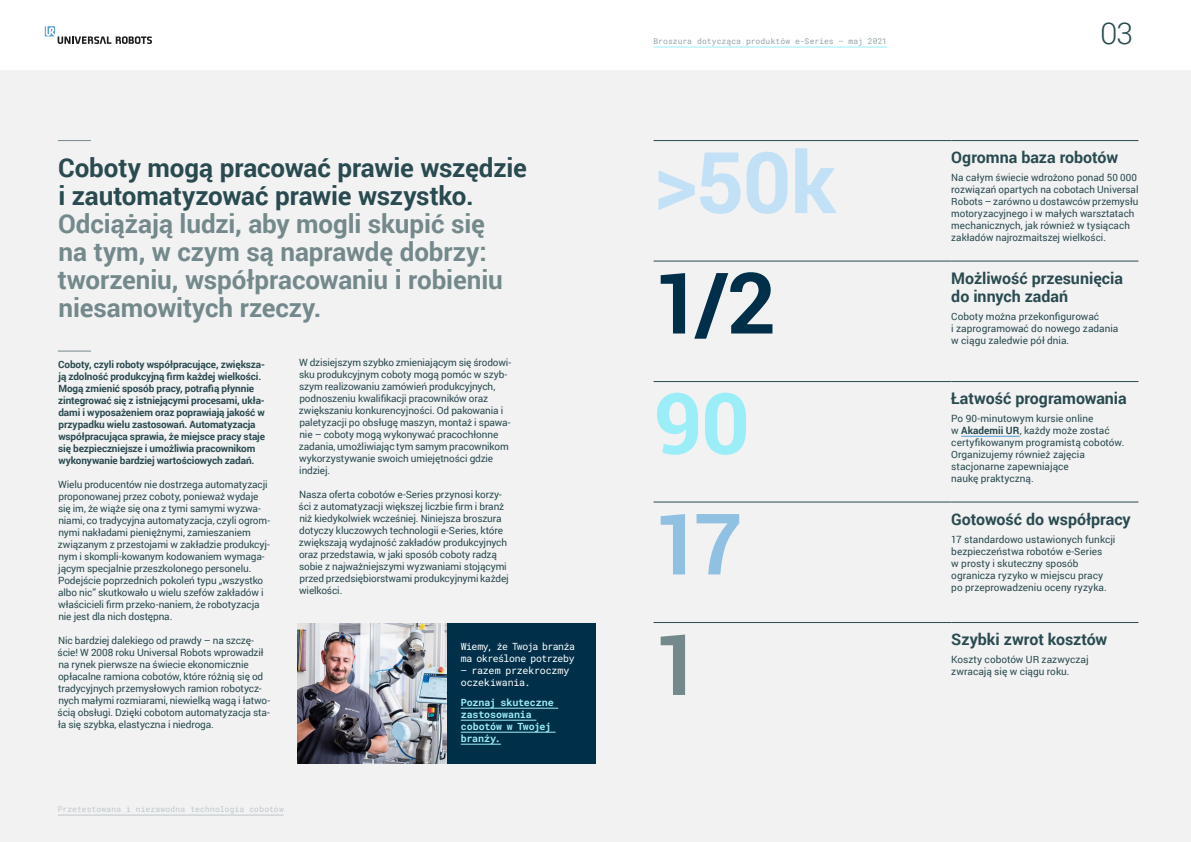
<style>
.page{position:relative;width:1191px;height:842px;background:#fff}
.page>*{position:absolute;margin:0;border:0;box-sizing:border-box;transform-origin:0 0}
.t1{font:700 85px "Roboto";color:#c2e1f6}
.t2{font:700 85px "Roboto";color:#003049}
.t3{font:700 85px "Roboto";color:#9beef7}
.t4{font:700 85px "Roboto";color:#91c1e2}
.t5{font:700 85px "Roboto";color:#74898c}
.t6{font:300 30px "Roboto";color:#294a4f}
.t7{font:700 26px/28px "Roboto";letter-spacing:-.005em;color:#74898c}
.t8{font:700 26px/28px "Roboto";letter-spacing:-.005em;color:#294a4f}
.t9{font:700 16px/18px "Roboto";color:#294a4f}
.t10{font:10px/12px "Roboto";letter-spacing:-.01em;color:#294a4f}
.t11{font:700 10px/12px "Roboto";letter-spacing:-.015em;color:#294a4f}
.t12{font:10px/12px "Roboto Mono";letter-spacing:-.03em;color:#fff}
.t13{font:700 10px/12px "Roboto Mono";letter-spacing:-.01em;color:#9beef7}
.t14{font:8px "Roboto Mono";letter-spacing:.005em;color:#94a4a7}
.t15{font:8px "Roboto Mono";letter-spacing:.02em;color:#bec8ca}
.s1{font-weight:700}
</style>
<div class="page">
<div style="left:0;top:70px;width:595px;height:772px;background:#f2f2f3"></div>
<div style="left:595px;top:70px;width:596px;height:772px;background:#f2f2f3"></div>
<svg style="left:45px;top:26px;width:107px;height:18px"></svg>
<hr style="left:653px;top:47px;width:234px;height:1px;background:#9beef7">
<hr style="left:58px;top:815px;width:226px;height:1px;background:#bec8ca">
<hr style="left:58px;top:351px;width:33px;height:1px;background:#74898c">
<hr style="left:653px;top:140px;width:298px;height:1px;background:#294a4f">
<hr style="left:951px;top:140px;width:187px;height:1px;background:#294a4f">
<hr style="left:653px;top:261px;width:298px;height:1px;background:#294a4f">
<hr style="left:951px;top:261px;width:187px;height:1px;background:#294a4f">
<hr style="left:653px;top:502px;width:298px;height:1px;background:#294a4f">
<hr style="left:951px;top:502px;width:187px;height:1px;background:#294a4f">
<hr style="left:653px;top:622px;width:298px;height:1px;background:#294a4f">
<hr style="left:951px;top:622px;width:187px;height:1px;background:#294a4f">
<hr style="left:653px;top:381px;width:298px;height:1px;background:#294a4f">
<hr style="left:951px;top:381px;width:187px;height:1px;background:#294a4f">
<hr style="left:961px;top:436px;width:58px;height:1px;background:#56a0d3">
<div style="left:446px;top:623px;width:149px;height:140px;background:#003049"></div>
<hr style="left:461px;top:708px;width:97px;height:1px;background:#9beef7">
<hr style="left:461px;top:720px;width:75px;height:1px;background:#9beef7">
<hr style="left:461px;top:732px;width:94px;height:1px;background:#9beef7">
<hr style="left:461px;top:744px;width:40px;height:1px;background:#9beef7">
<img style="left:298px;top:623px;width:148px;height:140px">
<hr style="left:58px;top:140px;width:33px;height:1px;background:#74898c">
<h3 class="t8" style="left:58px;top:153px;width:470px">Coboty mogą pracować prawie wszędzie i zautomatyzować prawie wszystko.</h3>
<h3 class="t7" style="left:58px;top:209px;width:447px">Odciążają ludzi, aby mogli skupić się na tym, w czym są naprawdę dobrzy: tworzeniu, współpracowaniu i robieniu niesamowitych rzeczy.</h3>
<p class="t11" style="left:58px;top:358px;width:208px">Coboty, czyli roboty współpracujące, zwiększa&shy;ją zdolność produkcyjną firm każdej wielkości.<br>Mogą zmienić sposób pracy, potrafią płynnie zintegrować się z istniejącymi procesami, ukła&shy;dami i wyposażeniem oraz poprawiają jakość w przypadku wielu zastosowań. Automatyzacja współpracująca sprawia, że miejsce pracy staje się bezpieczniejsze i umożliwia pracownikom wykonywanie bardziej wartościowych zadań.</p>
<p class="t10" style="left:58px;top:478px;width:214px">Wielu producentów nie dostrzega automatyzacji proponowanej przez coboty, ponieważ wydaje się im, że wiąże się ona z tymi samymi wyzwa&shy;niami, co tradycyjna automatyzacja, czyli ogrom&shy;nymi nakładami pieniężnymi, zamieszaniem związanym z przestojami w zakładzie produkcyj&shy;nym i skompli-kowanym kodowaniem wymaga&shy;jącym specjalnie przeszkolonego personelu.<br>Podejście poprzednich pokoleń typu „wszystko albo nic” skutkowało u wielu szefów zakładów i właścicieli firm przeko-naniem, że robotyzacja nie jest dla nich dostępna.</p>
<p class="t10" style="left:58px;top:634px;width:214px">Nic bardziej dalekiego od prawdy – na szczę&shy;ście! W 2008 roku Universal Robots wprowadził na rynek pierwsze na świecie ekonomicznie opłacalne ramiona cobotów, które różnią się od tradycyjnych przemysłowych ramion robotycz&shy;nych małymi rozmiarami, niewielką wagą i łatwo&shy;ścią obsługi. Dzięki cobotom automatyzacja sta&shy;ła się szybka, elastyczna i niedroga.</p>
<p class="t10" style="left:299px;top:356px;width:214px">W dzisiejszym szybko zmieniającym się środowi&shy;sku produkcyjnym coboty mogą pomóc w szyb&shy;szym realizowaniu zamówień produkcyjnych, podnoszeniu kwalifikacji pracowników oraz zwiększaniu konkurencyjności. Od pakowania i paletyzacji po obsługę maszyn, montaż i spawa&shy;nie – coboty mogą wykonywać pracochłonne zadania, umożliwiając tym samym pracownikom wykorzystywanie swoich umiejętności gdzie indziej.</p>
<p class="t10" style="left:298px;top:488px;width:212px">Nasza oferta cobotów e-Series przynosi korzy&shy;ści z automatyzacji większej liczbie firm i branż niż kiedykolwiek wcześniej. Niniejsza broszura dotyczy kluczowych technologii e-Series, które zwiększają wydajność zakładów produkcyjnych oraz przedstawia, w jaki sposób coboty radzą sobie z najważniejszymi wyzwaniami stojącymi przed przedsiębiorstwami produkcyjnymi każdej wielkości.</p>
<p class="t12" style="left:461px;top:640px;width:116px">Wiemy, że Twoja branża ma określone potrzeby</p>
<p class="t12" style="left:461px;top:664px;width:110px">– razem przekroczmy oczekiwania.</p>
<p class="t13" style="left:461px;top:696px;width:94px">Poznaj skuteczne zastosowania cobotów w Twojej branży.</p>
<p class="t15" style="left:58px;top:804px;width:227px">Przetestowana i niezawodna technologia cobotów</p>
<p class="t14" style="left:653px;top:36px;width:235px">Broszura dotycząca produktów e-Series – maj 2021</p>
<h2 class="t6" style="left:1100px;top:12px;width:35px">03</h2>
<h1 class="t1" style="left:653px;top:123px;width:184px">&gt;50k</h1>
<h3 class="t9" style="left:951px;top:148px;width:168px">Ogromna baza robotów</h3>
<p class="t10" style="left:951px;top:171px;width:189px">Na całym świecie wdrożono ponad 50 000 rozwiązań opartych na cobotach Universal Robots – zarówno u dostawców przemysłu motoryzacyjnego i w małych warsztatach mechanicznych, jak również w tysiącach zakładów najrozmaitszej wielkości.</p>
<h1 class="t2" style="left:653px;top:243px;width:124px">1/2</h1>
<h3 class="t9" style="left:951px;top:268px;width:173px">Możliwość przesunięcia do innych zadań</h3>
<p class="t10" style="left:951px;top:310px;width:169px">Coboty można przekonfigurować<br>i zaprogramować do nowego zadania w ciągu zaledwie pół dnia.</p>
<h1 class="t3" style="left:653px;top:364px;width:98px">90</h1>
<h3 class="t9" style="left:951px;top:389px;width:177px">Łatwość programowania</h3>
<p class="t10" style="left:951px;top:412px;width:175px">Po 90-minutowym kursie online<br>w <span class="s1">Akademii UR</span>, każdy może zostać certyfikowanym programistą cobotów.<br>Organizujemy również zajęcia stacjonarne zapewniające<br>naukę praktyczną.</p>
<h1 class="t4" style="left:653px;top:484px;width:91px">17</h1>
<h3 class="t9" style="left:951px;top:509px;width:181px">Gotowość do współpracy</h3>
<p class="t10" style="left:951px;top:533px;width:166px">17 standardowo ustawionych funkcji bezpieczeństwa robotów e-Series<br>w prosty i skuteczny sposób ogranicza ryzyko w miejscu pracy po przeprowadzeniu oceny ryzyka.</p>
<h1 class="t5" style="left:653px;top:605px;width:50px">1</h1>
<h3 class="t9" style="left:951px;top:630px;width:157px">Szybki zwrot kosztów</h3>
<p class="t10" style="left:951px;top:653px;width:139px">Koszty cobotów UR zazwyczaj zwracają się w ciągu roku.</p>
</div>
